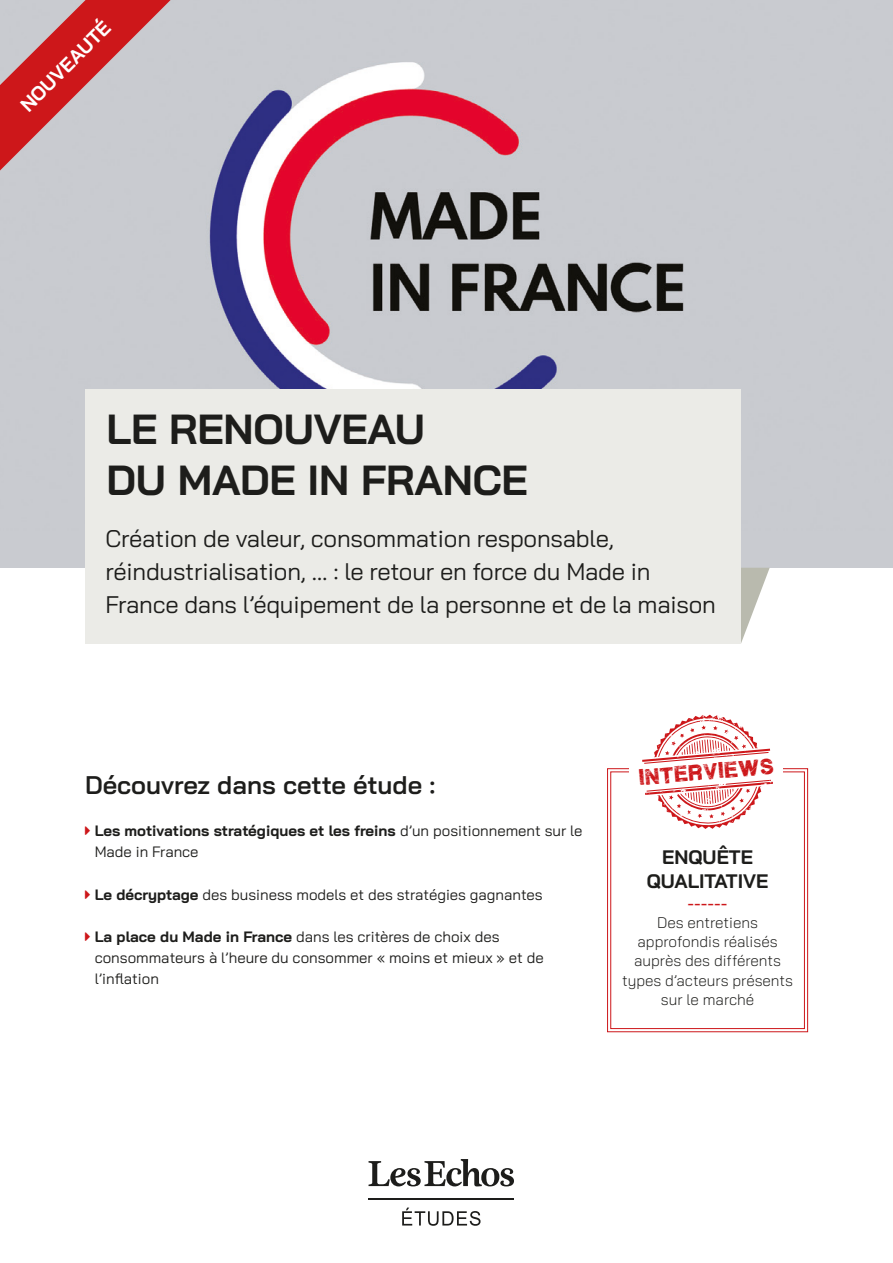
<style>
.page{position:relative;width:893px;height:1263px;background:#fff}
.page>*{position:absolute;margin:0;border:0;box-sizing:border-box;transform-origin:0 0}
.t1{font:700 42px/51px "Bai Jamjuree";letter-spacing:-.005em;color:#1d1d1b}
.t2{font:600 25.5px "Bai Jamjuree";color:#1d1d1b}
.t3{font:24px/33px "Bai Jamjuree";letter-spacing:-.01em;color:#1d1d1b}
.t4{font:700 19.5px/24px "Bai Jamjuree";color:#1d1d1b;text-align:center}
.t5{font:700 19.5px "Bai Jamjuree";color:#fff}
.t6{font:18px "Plane Crash";color:#cd171a}
.t7{font:500 17.25px "Bai Jamjuree";color:#cd171a}
.t8{font:300 15.3px/19.2px "Bai Jamjuree";color:#1d1d1b;text-align:center}
.t9{font:15px/21px "Bai Jamjuree";color:#1d1d1b}
.t10{font:700 15px/21px "Bai Jamjuree";color:#1d1d1b}
.s1{font-weight:400}
.s2{font-weight:700}
</style>
<div class="page">
<img style="left:0;top:0;width:893px;height:530px">
<svg style="left:741px;top:568px;width:29px;height:75px"></svg>
<div style="left:85px;top:389px;width:656px;height:255px;background:#ebebe7"></div>
<hr style="left:369px;top:1198px;width:145px;height:2px;background:#1d1d1b">
<svg style="left:368px;top:1159px;width:146px;height:27px"></svg>
<svg style="left:402px;top:1207px;width:78px;height:19px"></svg>
<svg style="left:0;top:0;width:171px;height:171px;background:#ca878c"></svg>
<svg style="left:607px;top:768px;width:201px;height:264px"></svg>
<div style="left:610px;top:771px;width:195px;height:258px;border:1px solid #cd171a"></div>
<div style="left:629px;top:766px;width:153px;height:9px;background:#fff"></div>
<svg style="left:642px;top:715px;width:131px;height:114px"></svg>
<h3 class="t5" style="left:16px;top:100px;width:120px;rotate:-45deg">NOUVEAUTÉ</h3>
<h1 class="t1" style="left:107px;top:404px;width:423px">LE RENOUVEAU<br>DU MADE IN FRANCE</h1>
<h3 class="t3" style="left:106px;top:521px;width:612px">Création de valeur, consommation responsable, réindustrialisation, … : le retour en force du Made in<br>France dans l’équipement de la personne et de la maison</h3>
<h2 class="t2" style="left:85px;top:770px;width:352px">Découvrez dans cette étude :</h2>
<p class="t10" style="left:95px;top:821px;width:489px">Les motivations stratégiques et les freins <span class="s1">d’un positionnement sur le<br>Made in France</span></p>
<p class="t9" style="left:95px;top:884px;width:449px"><span class="s2">Le décryptage</span> des business models et des stratégies gagnantes</p>
<p class="t9" style="left:95px;top:926px;width:450px"><span class="s2">La place du Made in France</span> dans les critères de choix des consommateurs à l’heure du consommer « moins et mieux » et de l’inflation</p>
<p class="t6" style="left:638px;top:769px;width:137px;rotate:-5deg">interviews</p>
<h3 class="t4" style="left:647px;top:845px;width:123px">ENQUÊTE<br>QUALITATIVE</h3>
<p class="t7" style="left:688px;top:893px;width:41px">------</p>
<p class="t8" style="left:622px;top:913px;width:172px">Des entretiens approfondis réalisés auprès des différents types d’acteurs présents sur le marché</p>
</div>
